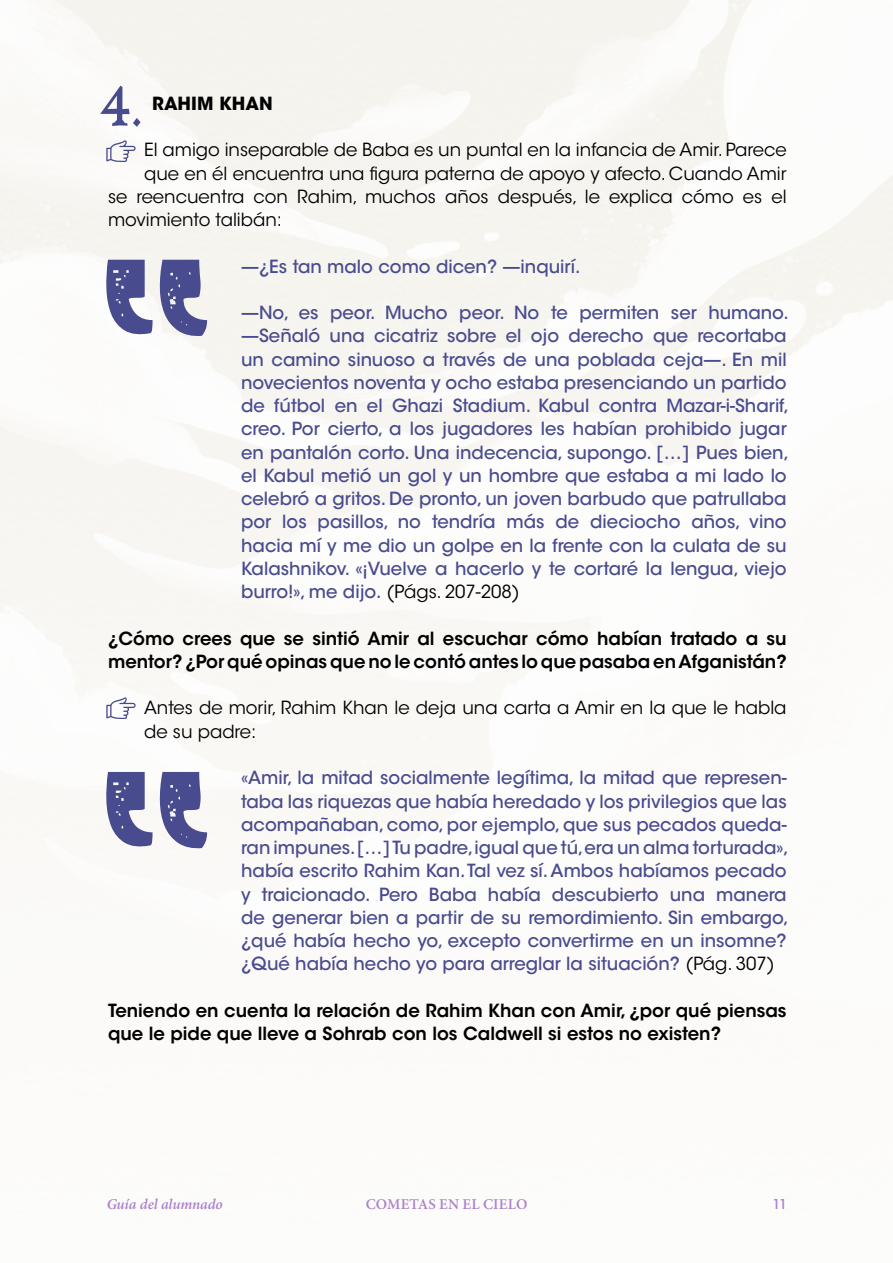
<style>
.page{position:relative;width:893px;height:1263px;background:#fff}
.page>*{position:absolute;margin:0;border:0;box-sizing:border-box;transform-origin:0 0}
.t1{font:700 60px "Berylium";color:#484b8e}
.t2{font:500 18px/23.2px "ITC Avant Garde Std";color:#484b8e}
.t3{font:18px/23.2px "ITC Avant Garde Std";color:#000}
.t4{font:600 18px/23.2px "ITC Avant Garde Std";color:#000}
.t5{font:700 18px "ITC Avant Garde Std";color:#000}
.t6{font:600 15px "Minion Pro";letter-spacing:.01em;color:#9963bf}
.t7{font:italic 600 15px "Minion Pro";letter-spacing:-.01em;color:#9963bf}
.t8{font:600 condensed 13.5px "ITC Avant Garde Std";color:#9963bf}
.s1{font-weight:400;color:#000}
</style>
<div class="page">
<svg style="left:106px;top:140px;width:30px;height:22px"></svg>
<svg style="left:106px;top:697px;width:30px;height:22px"></svg>
<svg style="left:106px;top:260px;width:101px;height:77px"></svg>
<svg style="left:106px;top:772px;width:101px;height:77px"></svg>
<h1 class="t1" style="left:102px;top:70px;width:44px">4.</h1>
<p class="t5" style="left:152px;top:92px;width:122px">RAHIM KHAN</p>
<p class="t3" style="left:144px;top:138px;width:644px">El amigo inseparable de Baba es un puntal en la infancia de Amir. Parece</p>
<p class="t3" style="left:144px;top:162px;width:644px">que en él encuentra una figura paterna de apoyo y afecto. Cuando Amir</p>
<p class="t3" style="left:108px;top:185px;width:680px">se reencuentra con Rahim, muchos años después, le explica cómo es el</p>
<p class="t3" style="left:108px;top:208px;width:176px">movimiento talibán:</p>
<p class="t2" style="left:241px;top:255px;width:341px">—¿Es tan malo como dicen? —inquirí.</p>
<p class="t2" style="left:241px;top:301px;width:549px">—No, es peor. Mucho peor. No te permiten ser humano. —Señaló una cicatriz sobre el ojo derecho que recortaba un camino sinuoso a través de una poblada ceja—. En mil novecientos noventa y ocho estaba presenciando un partido de fútbol en el Ghazi Stadium. Kabul contra Mazar-i-Sharif, creo. Por cierto, a los jugadores les habían prohibido jugar en pantalón corto. Una indecencia, supongo. […] Pues bien, el Kabul metió un gol y un hombre que estaba a mi lado lo celebró a gritos. De pronto, un joven barbudo que patrullaba por los pasillos, no tendría más de dieciocho años, vino hacia mí y me dio un golpe en la frente con la culata de su Kalashnikov. «¡Vuelve a hacerlo y te cortaré la lengua, viejo burro!», me dijo. <span class="s1">(Págs. 207-208)</span></p>
<p class="t4" style="left:108px;top:626px;width:680px">¿Cómo crees que se sintió Amir al escuchar cómo habían tratado a su mentor? ¿Por qué opinas que no le contó antes lo que pasaba en Afganistán?</p>
<p class="t3" style="left:144px;top:697px;width:644px">Antes de morir, Rahim Khan le deja una carta a Amir en la que le habla de su padre:</p>
<p class="t2" style="left:241px;top:766px;width:549px">«Amir, la mitad socialmente legítima, la mitad que represen&shy;taba las riquezas que había heredado y los privilegios que las acompañaban, como, por ejemplo, que sus pecados queda&shy;ran impunes.[…] Tu padre,igual que tú,era un alma torturada», había escrito Rahim Kan. Tal vez sí. Ambos habíamos pecado y traicionado. Pero Baba había descubierto una manera de generar bien a partir de su remordimiento. Sin embargo, ¿qué había hecho yo, excepto convertirme en un insomne? ¿Qué había hecho yo para arreglar la situación? <span class="s1">(Pág. 307)</span></p>
<p class="t4" style="left:108px;top:998px;width:680px">Teniendo en cuenta la relación de Rahim Khan con Amir, ¿por qué piensas que le pide que lleve a Sohrab con los Caldwell si estos no existen?</p>
<p class="t7" style="left:106px;top:1195px;width:118px">Guía del alumnado</p>
<p class="t6" style="left:366px;top:1195px;width:163px">COMETAS EN EL CIELO</p>
<p class="t8" style="left:772px;top:1196px;width:16px">11</p>
</div>
